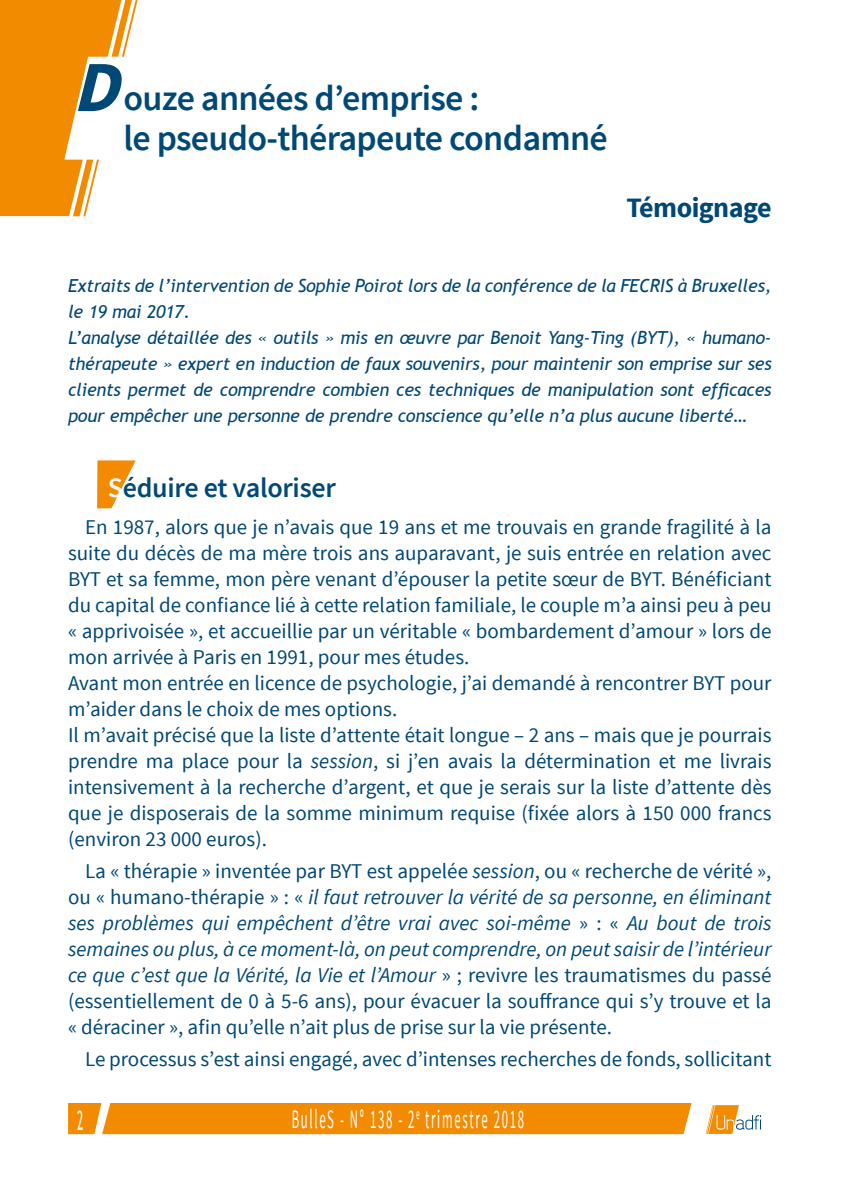
<style>
.page{position:relative;width:851px;height:1191px;background:#fff}
.page>*{position:absolute;margin:0;border:0;box-sizing:border-box;transform-origin:0 0}
.t1{font:italic 700 72px "Source Sans Pro";color:#004876}
.t2{font:600 36px/40px "Source Sans Pro";letter-spacing:-.02em;color:#004876}
.t3{font:600 28px "Source Sans Pro";letter-spacing:-.01em;color:#004977}
.t4{font:700 28px "Source Sans Pro";letter-spacing:-.02em;color:#004876}
.t5{font:26.8px "Source Sans Pro";letter-spacing:.13em;color:#fff;scale:.48 1}
.t6{font:26.8px "Trebuchet MS";color:#fff;scale:.45 1}
.t7{font:21px/26px "Source Sans Pro";color:#004876}
.t8{font:italic 18px/26px "Trebuchet MS";letter-spacing:-.01em;color:#004876}
.s1{color:#fff}
.s2{font-style:italic}
</style>
<div class="page">
<svg style="left:705px;top:1105px;width:56px;height:29px"></svg>
<div style="left:68px;top:1103px;width:623px;height:31px;background:#f38b00"></div>
<svg style="left:0;top:0;width:138px;height:216px"></svg>
<svg style="left:64px;top:57px;width:74px;height:103px"></svg>
<svg style="left:97px;top:460px;width:39px;height:48px"></svg>
<h1 class="t1" style="left:72px;top:41px;width:72px">D</h1>
<h2 class="t2" style="left:123px;top:79px;width:486px">ouze années d’emprise :<br>le pseudo-thérapeute condamné</h2>
<h3 class="t4" style="left:626px;top:190px;width:147px">Témoignage</h3>
<p class="t8" style="left:68px;top:273px;width:705px">Extraits de l’intervention de Sophie Poirot lors de la conférence de la FECRIS à Bruxelles, le 19 mai 2017.<br>L’analyse détaillée des « outils » mis en œuvre par Benoit Yang-Ting (BYT), « humano&shy;thérapeute » expert en induction de faux souvenirs, pour maintenir son emprise sur ses clients permet de comprendre combien ces techniques de manipulation sont efficaces pour empêcher une personne de prendre conscience qu’elle n’a plus aucune liberté…</p>
<h3 class="t3" style="left:108px;top:470px;width:229px"><span class="s1">S</span>éduire et valoriser</h3>
<p class="t7" style="left:68px;top:514px;width:705px;text-indent:17px">En 1987, alors que je n’avais que 19 ans et me trouvais en grande fragilité à la suite du décès de ma mère trois ans auparavant, je suis entrée en relation avec BYT et sa femme, mon père venant d’épouser la petite sœur de BYT. Bénéficiant du capital de confiance lié à cette relation familiale, le couple m’a ainsi peu à peu « apprivoisée », et accueillie par un véritable « bombardement d’amour » lors de mon arrivée à Paris en 1991, pour mes études.<br>Avant mon entrée en licence de psychologie, j’ai demandé à rencontrer BYT pour m’aider dans le choix de mes options.<br>Il m’avait précisé que la liste d’attente était longue – 2 ans – mais que je pourrais prendre ma place pour la <span class="s2">session</span>, si j’en avais la détermination et me livrais intensivement à la recherche d’argent, et que je serais sur la liste d’attente dès que je disposerais de la somme minimum requise (fixée alors à 150 000 francs (environ 23 000 euros).</p>
<p class="t7" style="left:68px;top:858px;width:705px;text-align:justify;text-indent:17px">La « thérapie » inventée par BYT est appelée <span class="s2">session</span>, ou « recherche de vérité », ou « humano-thérapie » : « <span class="s2">il faut retrouver la vérité de sa personne, en éliminant ses problèmes qui empêchent d’être vrai avec soi-même</span> » : « <span class="s2">Au bout de trois semaines ou plus, à ce moment-là, on peut comprendre, on peut saisir de l’intérieur ce que c’est que la Vérité, la Vie et l’Amour</span> » ; revivre les traumatismes du passé (essentiellement de 0 à 5-6 ans), pour évacuer la souffrance qui s’y trouve et la « déraciner », afin qu’elle n’ait plus de prise sur la vie présente.</p>
<p class="t7" style="left:85px;top:1045px;width:687px">Le processus s’est ainsi engagé, avec d’intenses recherches de fonds, sollicitant</p>
<p class="t6" style="left:77px;top:1104px;width:15px">2</p>
<p class="t5" style="left:292px;top:1102px;width:485px">BulleS - N° 138 - 2<sup>e</sup> trimestre 2018</p>
</div>
